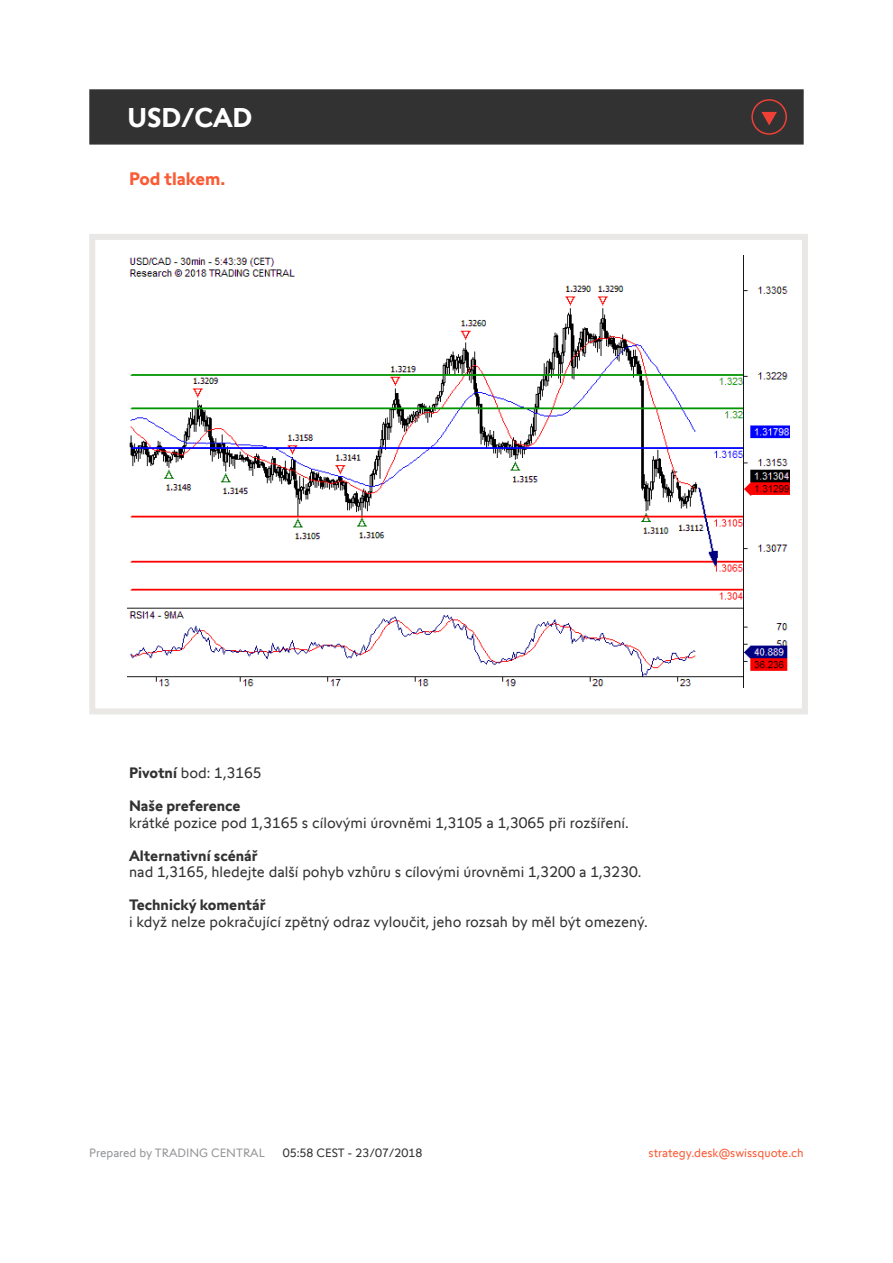
<style>
.page{position:relative;width:893px;height:1263px;background:#fff}
.page>*{position:absolute;margin:0;border:0;box-sizing:border-box;transform-origin:0 0}
.t1{font:700 27px "Swissquote CT";color:#fff}
.t2{font:700 18px "Swissquote CT";color:#fa5b35}
.t3{font:15px "Swissquote CT";color:#323232}
.t4{font:700 15px "Swissquote CT";color:#323232}
.t5{font:12px "Swissquote CT";color:#fa5b35}
.t6{font:12px "Swissquote CT";color:#939598}
.t7{font:12px "Swissquote CT";color:#323232}
.s1{font-weight:700}
</style>
<div class="page">
<div style="left:89px;top:234px;width:719px;height:480px;border:6px solid #e9e8e7"></div>
<div style="left:89px;top:89px;width:715px;height:56px;background:#323232;border:2px solid #323232"></div>
<img style="left:128px;top:255px;width:661px;height:432px">
<svg style="left:751px;top:99px;width:36px;height:36px"></svg>
<h1 class="t1" style="left:128px;top:101px;width:126px">USD/CAD</h1>
<p class="t2" style="left:129px;top:168px;width:98px">Pod tlakem.</p>
<p class="t3" style="left:129px;top:764px;width:134px"><span class="s1">Pivotní</span> bod: 1,3165</p>
<p class="t4" style="left:129px;top:797px;width:113px">Naše preference</p>
<p class="t3" style="left:129px;top:814px;width:501px">krátké pozice pod 1,3165 s cílovými úrovněmi 1,3105 a 1,3065 při rozšíření.</p>
<p class="t4" style="left:129px;top:846px;width:130px">Alternativní scénář</p>
<p class="t3" style="left:129px;top:863px;width:514px">nad 1,3165, hledejte další pohyb vzhůru s cílovými úrovněmi 1,3200 a 1,3230.</p>
<p class="t4" style="left:129px;top:896px;width:138px">Technický komentář</p>
<p class="t3" style="left:129px;top:913px;width:520px">i když nelze pokračující zpětný odraz vyloučit, jeho rozsah by měl být omezený.</p>
<p class="t6" style="left:89px;top:1145px;width:177px">Prepared by TRADING CENTRAL</p>
<p class="t7" style="left:283px;top:1145px;width:141px">05:58 CEST - 23/07/2018</p>
<p class="t5" style="left:649px;top:1145px;width:157px">strategy.desk@swissquote.ch</p>
</div>
